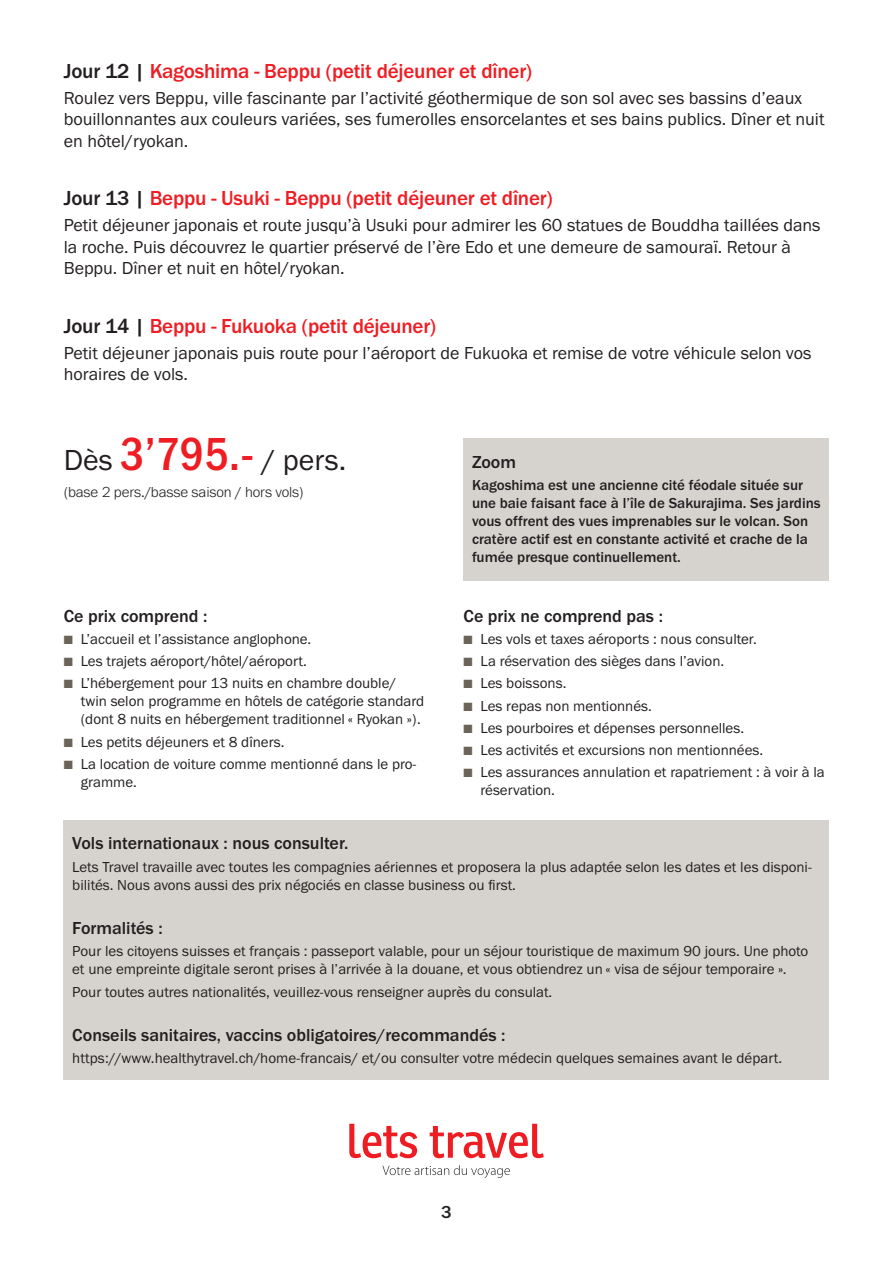
<style>
.page{position:relative;width:893px;height:1263px;background:#fff}
.page>*{position:absolute;margin:0;border:0;box-sizing:border-box;transform-origin:0 0}
.t1{font:30px "Franklin Gothic URW Boo";color:#231f20}
.Titre_de_jours{font:500 21px "Franklin Gothic URW";letter-spacing:-.01em;color:#ee1d23}
.t2{font:18px/21.6px "Franklin Gothic URW Boo";color:#231f20}
.t3{font:500 18px "Franklin Gothic URW";color:#231f20}
.t4{font:15px/18px "Franklin Gothic URW Boo";color:#231f20}
.t5{font:500 15px/18px "Franklin Gothic URW";color:#231f20}
.Texte_Généraliste{font:300 15px "Franklin Gothic URW";letter-spacing:-.01em;color:#231f20}
.s1{color:#231f20}
.s2{font-family:"Franklin Gothic URW Cond";font-weight:500;font-size:48px;color:#ee1d23}
.s3{color:#6b6357}
</style>
<div class="page">
<div style="left:463px;top:438px;width:366px;height:142px;background:#d6d3cf"></div>
<svg style="left:349px;top:1124px;width:68px;height:34px"></svg>
<svg style="left:430px;top:1124px;width:114px;height:34px"></svg>
<svg style="left:382px;top:1165px;width:128px;height:13px"></svg>
<div style="left:64px;top:821px;width:765px;height:259px;background:#d6d3cf"></div>
<p class="Titre_de_jours" style="left:64px;top:58px;width:470px"><span class="s1">Jour 12 |</span> Kagoshima - Beppu (petit déjeuner et dîner)</p>
<p class="t2" style="left:64px;top:87px;width:762px">Roulez vers Beppu, ville fascinante par l’activité géothermique de son sol avec ses bassins d’eaux bouillonnantes aux couleurs variées, ses fumerolles ensorcelantes et ses bains publics. Dîner et nuit en hôtel/ryokan.</p>
<p class="Titre_de_jours" style="left:64px;top:185px;width:490px"><span class="s1">Jour 13 |</span> Beppu - Usuki - Beppu (petit déjeuner et dîner)</p>
<p class="t2" style="left:64px;top:214px;width:758px">Petit déjeuner japonais et route jusqu’à Usuki pour admirer les 60 statues de Bouddha taillées dans la roche. Puis découvrez le quartier préservé de l’ère Edo et une demeure de samouraï. Retour à<br>Beppu. Dîner et nuit en hôtel/ryokan.</p>
<p class="Titre_de_jours" style="left:64px;top:313px;width:374px"><span class="s1">Jour 14 |</span> Beppu - Fukuoka (petit déjeuner)</p>
<p class="t2" style="left:64px;top:341px;width:749px">Petit déjeuner japonais puis route pour l’aéroport de Fukuoka et remise de votre véhicule selon vos horaires de vols.</p>
<p class="t1" style="left:64px;top:441px;width:284px">Dès <span class="s2">3’795.-</span> / pers.</p>
<p class="Texte_Généraliste" style="left:64px;top:482px;width:241px">(base 2 pers./basse saison / hors vols)</p>
<p class="t3" style="left:64px;top:604px;width:145px">Ce prix comprend :</p>
<p class="t4" style="left:64px;top:629px;width:249px"><span class="s3">■</span> L’accueil et l’assistance anglophone.</p>
<p class="t4" style="left:64px;top:652px;width:245px"><span class="s3">■</span> Les trajets aéroport/hôtel/aéroport.</p>
<p class="t4" style="left:81px;top:674px;width:345px;text-indent:-17px"><span class="s3">■</span> L’hébergement pour 13 nuits en chambre double/ twin selon programme en hôtels de catégorie standard (dont 8 nuits en hébergement traditionnel « Ryokan »).</p>
<p class="t4" style="left:64px;top:732px;width:222px"><span class="s3">■</span> Les petits déjeuners et 8 dîners.</p>
<p class="t4" style="left:81px;top:754px;width:337px;text-indent:-17px"><span class="s3">■</span> La location de voiture comme mentionné dans le pro&shy;gramme.</p>
<p class="t3" style="left:472px;top:451px;width:46px">Zoom</p>
<p class="t5" style="left:472px;top:476px;width:350px">Kagoshima est une ancienne cité féodale située sur une baie faisant face à l’île de Sakurajima. Ses jardins vous offrent des vues imprenables sur le volcan. Son cratère actif est en constante activité et crache de la fumée presque continuellement.</p>
<p class="t3" style="left:463px;top:604px;width:201px">Ce prix ne comprend pas :</p>
<p class="t4" style="left:463px;top:629px;width:295px"><span class="s3">■</span> Les vols et taxes aéroports : nous consulter.</p>
<p class="t4" style="left:463px;top:652px;width:262px"><span class="s3">■</span> La réservation des sièges dans l’avion.</p>
<p class="t4" style="left:463px;top:674px;width:104px"><span class="s3">■</span> Les boissons.</p>
<p class="t4" style="left:463px;top:696px;width:190px"><span class="s3">■</span> Les repas non mentionnés.</p>
<p class="t4" style="left:463px;top:718px;width:282px"><span class="s3">■</span> Les pourboires et dépenses personnelles.</p>
<p class="t4" style="left:463px;top:741px;width:301px"><span class="s3">■</span> Les activités et excursions non mentionnées.</p>
<p class="t4" style="left:480px;top:763px;width:346px;text-indent:-17px"><span class="s3">■</span> Les assurances annulation et rapatriement : à voir à la réservation.</p>
<p class="t3" style="left:72px;top:832px;width:278px">Vols internationaux : nous consulter.</p>
<p class="t4" style="left:72px;top:857px;width:741px">Lets Travel travaille avec toutes les compagnies aériennes et proposera la plus adaptée selon les dates et les disponi&shy;bilités. Nous avons aussi des prix négociés en classe business ou first.</p>
<p class="t3" style="left:72px;top:917px;width:92px">Formalités :</p>
<p class="t4" style="left:72px;top:942px;width:738px">Pour les citoyens suisses et français : passeport valable, pour un séjour touristique de maximum 90 jours. Une photo et une empreinte digitale seront prises à l’arrivée à la douane, et vous obtiendrez un « visa de séjour temporaire ».</p>
<p class="t4" style="left:72px;top:982px;width:482px">Pour toutes autres nationalités, veuillez-vous renseigner auprès du consulat.</p>
<p class="t3" style="left:72px;top:1024px;width:435px">Conseils sanitaires, vaccins obligatoires/recommandés :</p>
<p class="t4" style="left:72px;top:1049px;width:711px">https://www.healthytravel.ch/home-francais/ et/ou consulter votre médecin quelques semaines avant le départ.</p>
<p class="t3" style="left:441px;top:1200px;width:12px">3</p>
</div>
